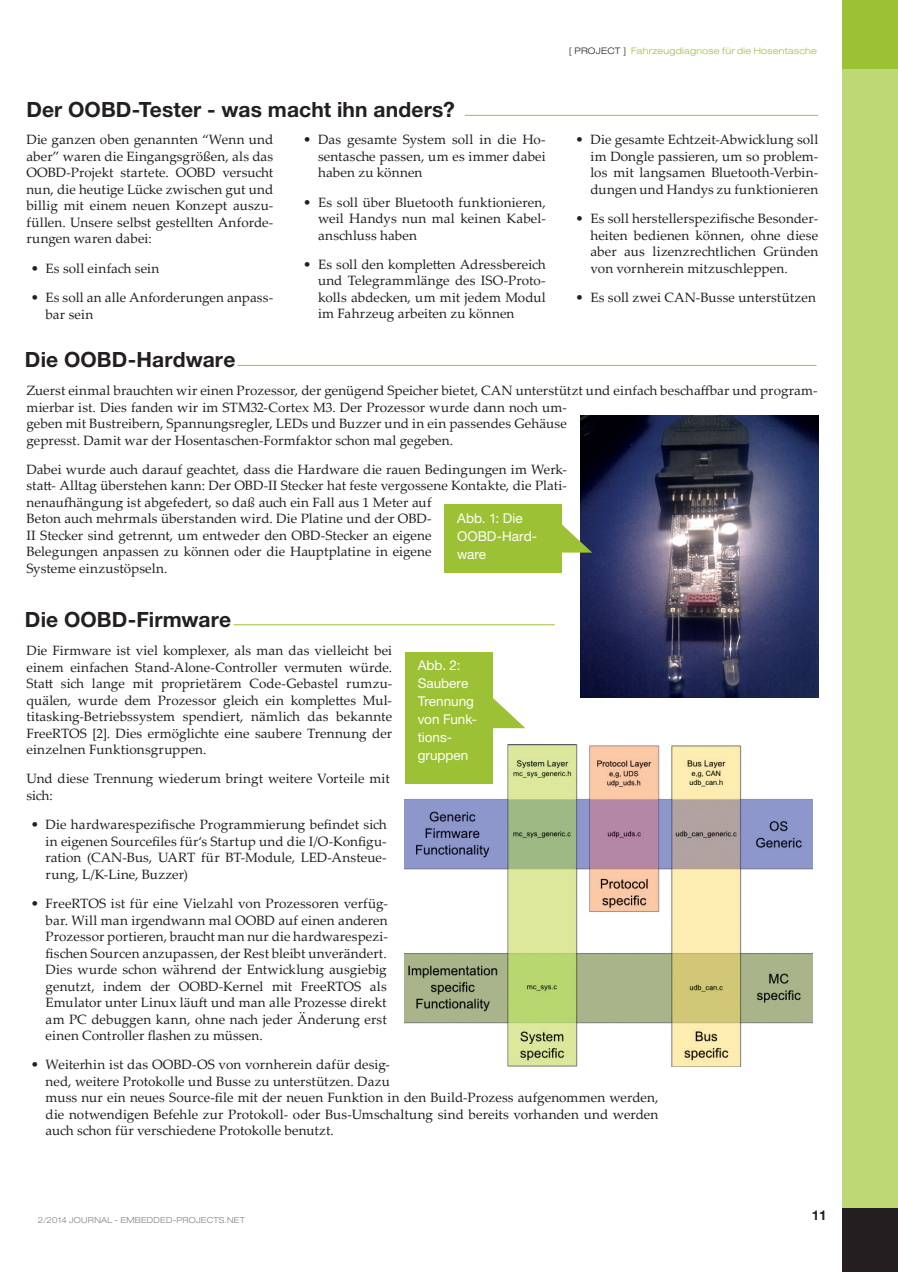
<style>
.page{position:relative;width:898px;height:1272px;background:#fff}
.page>*{position:absolute;margin:0;border:0;box-sizing:border-box;transform-origin:0 0}
.t1{font:700 21px "Helvetica Neue LT Std";letter-spacing:.005em;color:#231f20}
.t2{font:13.5px/16.5px "Palatino Linotype";letter-spacing:.005em;color:#231f20;text-align:justify}
.t3{font:13.5px/18px "Helvetica Neue LT Std";color:#fff}
.t4{font:700 13.5px "Helvetica Neue LT Std";color:#231f20}
.t5{font:300 expanded 9px "Helvetica Neue LT Std";letter-spacing:.03em;color:#9dc134}
.t6{font:300 expanded 8.25px "Helvetica Neue LT Std";letter-spacing:.025em;color:#808285}
.s1{color:#231f20}
</style>
<div class="page">
<div style="left:842px;top:68px;width:55px;height:1140px;background:#bed875"></div>
<div style="left:842px;top:0;width:55px;height:68px;background:#9dc134"></div>
<div style="left:842px;top:1208px;width:55px;height:63px;background:#231f20"></div>
<hr style="left:464px;top:115px;width:353px;height:1px;background:#9dc134">
<hr style="left:237px;top:365px;width:579px;height:1px;background:#9dc134">
<img style="left:580px;top:415px;width:237px;height:282px">
<div style="left:444px;top:505px;width:117px;height:68px;background:#9dc134"></div>
<svg style="left:561px;top:522px;width:31px;height:30px"></svg>
<hr style="left:233px;top:624px;width:321px;height:1px;background:#9dc134">
<img style="left:405px;top:744px;width:407px;height:322px">
<div style="left:405px;top:651px;width:87px;height:132px;background:#9dc134"></div>
<svg style="left:492px;top:697px;width:33px;height:31px"></svg>
<h1 class="t1" style="left:26px;top:97px;width:429px">Der OOBD-Tester - was macht ihn anders?</h1>
<p class="t2" style="left:26px;top:131px;width:248px">Die ganzen oben genannten “Wenn und aber” waren die Eingangsgrößen, als das OOBD-Projekt startete. OOBD versucht nun, die heutige Lücke zwischen gut und billig mit einem neuen Konzept auszu&shy;füllen. Unsere selbst gestellten Anforde&shy;rungen waren dabei:</p>
<p class="t2" style="left:31px;top:259px;width:130px">• Es soll einfach sein</p>
<p class="t2" style="left:46px;top:288px;width:229px;text-indent:-15px">• Es soll an alle Anforderungen anpass&shy;bar sein</p>
<p class="t2" style="left:318px;top:131px;width:229px;text-indent:-15px">• Das gesamte System soll in die Ho&shy;sentasche passen, um es immer dabei haben zu können</p>
<p class="t2" style="left:318px;top:193px;width:229px;text-indent:-15px">• Es soll über Bluetooth funktionieren, weil Handys nun mal keinen Kabel&shy;anschluss haben</p>
<p class="t2" style="left:318px;top:255px;width:229px;text-indent:-15px">• Es soll den kompletten Adressbereich und Telegrammlänge des ISO-Proto&shy;kolls abdecken, um mit jedem Modul im Fahrzeug arbeiten zu können</p>
<p class="t5" style="left:568px;top:46px;width:249px"><span class="s1">[ PROJECT ]</span> Fahrzeugdiagnose für die Hosentasche</p>
<p class="t2" style="left:590px;top:131px;width:229px;text-indent:-15px">• Die gesamte Echtzeit-Abwicklung soll im Dongle passieren, um so problem&shy;los mit langsamen Bluetooth-Verbin&shy;dungen und Handys zu funktionieren</p>
<p class="t2" style="left:590px;top:210px;width:229px;text-indent:-15px">• Es soll herstellerspezifische Besonder&shy;heiten bedienen können, ohne diese aber aus lizenzrechtlichen Gründen von vornherein mitzuschleppen.</p>
<p class="t2" style="left:575px;top:288px;width:242px">• Es soll zwei CAN-Busse unterstützen</p>
<h1 class="t1" style="left:25px;top:346px;width:212px">Die OOBD-Hardware</h1>
<p class="t2" style="left:26px;top:381px;width:792px;text-align:left">Zuerst einmal brauchten wir einen Prozessor, der genügend Speicher bietet, CAN unterstützt und einfach beschaffbar und program&shy;mierbar ist. Dies fanden wir im STM32-Cortex M3. Der Prozessor wurde dann noch um-<br>geben mit Bustreibern, Spannungsregler, LEDs und Buzzer und in ein passendes Gehäuse<br>gepresst. Damit war der Hosentaschen-Formfaktor schon mal gegeben.</p>
<p class="t2" style="left:26px;top:460px;width:542px;text-align:left">Dabei wurde auch darauf geachtet, dass die Hardware die rauen Bedingungen im Werk&shy;statt- Alltag überstehen kann: Der OBD-II Stecker hat feste vergossene Kontakte, die Plati&shy;nenaufhängung ist abgefedert, so daß auch ein Fall aus 1 Meter auf<br>Beton auch mehrmals überstanden wird. Die Platine und der OBD-<br>II Stecker sind getrennt, um entweder den OBD-Stecker an eigene<br>Belegungen anpassen zu können oder die Hauptplatine in eigene<br>Systeme einzustöpseln.</p>
<p class="t3" style="left:457px;top:509px;width:81px">Abb. 1: Die<br>OOBD-Hard&shy;ware</p>
<h1 class="t1" style="left:25px;top:606px;width:208px">Die OOBD-Firmware</h1>
<p class="t2" style="left:26px;top:641px;width:367px">Die Firmware ist viel komplexer, als man das vielleicht bei einem einfachen Stand-Alone-Controller vermuten würde.<br>Statt sich lange mit proprietärem Code-Gebastel rumzu&shy;quälen, wurde dem Prozessor gleich ein komplettes Mul&shy;titasking-Betriebssystem spendiert, nämlich das bekannte FreeRTOS [2]. Dies ermöglichte eine saubere Trennung der einzelnen Funktionsgruppen.</p>
<p class="t2" style="left:26px;top:770px;width:364px">Und diese Trennung wiederum bringt weitere Vorteile mit sich:</p>
<p class="t2" style="left:46px;top:815px;width:342px;text-indent:-15px">• Die hardwarespezifische Programmierung befindet sich in eigenen Sourcefiles für‘s Startup und die I/O-Konfigu&shy;ration (CAN-Bus, UART für BT-Module, LED-Ansteue&shy;rung, L/K-Line, Buzzer)</p>
<p class="t2" style="left:46px;top:894px;width:343px;text-indent:-15px">• FreeRTOS ist für eine Vielzahl von Prozessoren verfüg&shy;bar. Will man irgendwann mal OOBD auf einen anderen Prozessor portieren, braucht man nur die hardwarespezi&shy;fischen Sourcen anzupassen, der Rest bleibt unverändert.<br>Dies wurde schon während der Entwicklung ausgiebig genutzt, indem der OOBD-Kernel mit FreeRTOS als Emulator unter Linux läuft und man alle Prozesse direkt am PC debuggen kann, ohne nach jeder Änderung erst einen Controller flashen zu müssen.</p>
<p class="t2" style="left:46px;top:1055px;width:614px;text-align:left;text-indent:-15px">• Weiterhin ist das OOBD-OS von vornherein dafür desig-<br>ned, weitere Protokolle und Busse zu unterstützen. Dazu<br>muss nur ein neues Source-file mit der neuen Funktion in den Build-Prozess aufgenommen werden, die notwendigen Befehle zur Protokoll- oder Bus-Umschaltung sind bereits vorhanden und werden auch schon für verschiedene Protokolle benutzt.</p>
<p class="t3" style="left:417px;top:655px;width:61px">Abb. 2:<br>Saubere<br>Trennung von Funk&shy;tions&shy;gruppen</p>
<p class="t6" style="left:38px;top:1214px;width:209px">2/2014 JOURNAL - EMBEDDED-PROJECTS.NET</p>
<p class="t4" style="left:811px;top:1206px;width:17px">11</p>
</div>
